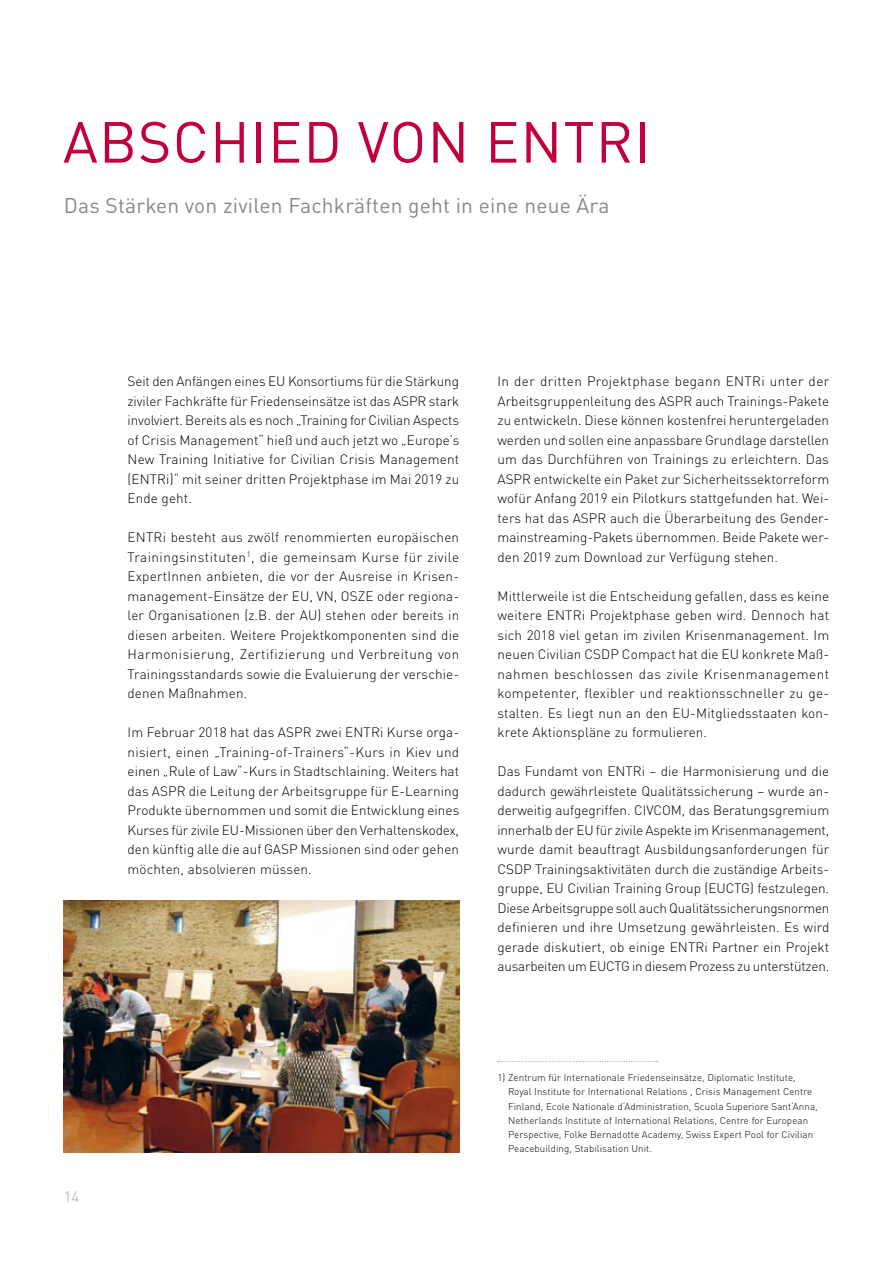
<style>
.page{position:relative;width:893px;height:1263px;background:#fff}
.page>*{position:absolute;margin:0;border:0;box-sizing:border-box;transform-origin:0 0}
.t1{font:57px "DIN Pro";letter-spacing:.02em;color:#c1003b}
.t2{font:21px "DIN Pro";letter-spacing:.01em;color:#87888a}
.t3{font:300 15px "DIN Pro";color:#a7a8aa}
.t4{font:300 13.5px/19.5px "DIN Pro";letter-spacing:.01em;color:#000;text-align:justify}
.t5{font:300 9.75px/14.2px "DIN Pro";letter-spacing:.01em;color:#000}
</style>
<div class="page">
<svg style="left:498px;top:1061px;width:160px;height:1px"></svg>
<img style="left:64px;top:900px;width:395px;height:252px">
<h1 class="t1" style="left:63px;top:97px;width:589px">ABSCHIED VON ENTRI</h1>
<h2 class="t2" style="left:64px;top:189px;width:547px">Das Stärken von zivilen Fachkräften geht in eine neue Ära</h2>
<p class="t3" style="left:64px;top:1185px;width:17px">14</p>
<p class="t4" style="left:128px;top:370px;width:333px">Seit den Anfängen eines EU Konsortiums für die Stärkung ziviler Fachkräfte für Friedenseinsätze ist das ASPR stark involviert. Bereits als es noch „Training for Civilian Aspects of Crisis Management“ hieß und auch jetzt wo „Europe’s New Training Initiative for Civilian Crisis Management (ENTRi)“ mit seiner dritten Projektphase im Mai 2019 zu Ende geht.</p>
<p class="t4" style="left:128px;top:526px;width:333px">ENTRi besteht aus zwölf renommierten europäischen Trainingsinstituten<sup>1</sup>, die gemeinsam Kurse für zivile ExpertInnen anbieten, die vor der Ausreise in Krisen&shy;management-Einsätze der EU, VN, OSZE oder regiona&shy;ler Organisationen (z.B. der AU) stehen oder bereits in diesen arbeiten. Weitere Projektkomponenten sind die Harmonisierung, Zertifizierung und Verbreitung von Trainingsstandards sowie die Evaluierung der verschie&shy;denen Maßnahmen.</p>
<p class="t4" style="left:128px;top:721px;width:333px">Im Februar 2018 hat das ASPR zwei ENTRi Kurse orga&shy;nisiert, einen „Training-of-Trainers“-Kurs in Kiev und einen „Rule of Law“-Kurs in Stadtschlaining. Weiters hat das ASPR die Leitung der Arbeitsgruppe für E-Learning Produkte übernommen und somit die Entwicklung eines Kurses für zivile EU-Missionen über den Verhaltenskodex, den künftig alle die auf GASP Missionen sind oder gehen möchten, absolvieren müssen.</p>
<p class="t4" style="left:497px;top:370px;width:333px">In der dritten Projektphase begann ENTRi unter der Arbeitsgruppenleitung des ASPR auch Trainings-Pakete zu entwickeln. Diese können kostenfrei heruntergeladen werden und sollen eine anpassbare Grundlage darstellen um das Durchführen von Trainings zu erleichtern. Das ASPR entwickelte ein Paket zur Sicherheitssektorreform wofür Anfang 2019 ein Pilotkurs stattgefunden hat. Wei&shy;ters hat das ASPR auch die Überarbeitung des Gender&shy;mainstreaming-Pakets übernommen. Beide Pakete wer&shy;den 2019 zum Download zur Verfügung stehen.</p>
<p class="t4" style="left:497px;top:585px;width:333px">Mittlerweile ist die Entscheidung gefallen, dass es keine weitere ENTRi Projektphase geben wird. Dennoch hat sich 2018 viel getan im zivilen Krisenmanagement. Im neuen Civilian CSDP Compact hat die EU konkrete Maß&shy;nahmen beschlossen das zivile Krisenmanagement kompetenter, flexibler und reaktionsschneller zu ge&shy;stalten. Es liegt nun an den EU-Mitgliedsstaaten kon&shy;krete Aktionspläne zu formulieren.</p>
<p class="t4" style="left:497px;top:760px;width:333px">Das Fundamt von ENTRi – die Harmonisierung und die dadurch gewährleistete Qualitätssicherung – wurde an&shy;derweitig aufgegriffen. CIVCOM, das Beratungsgremium innerhalb der EU für zivile Aspekte im Krisenmanagement, wurde damit beauftragt Ausbildungsanforderungen für CSDP Trainingsaktivitäten durch die zuständige Arbeits&shy;gruppe, EU Civilian Training Group (EUCTG) festzulegen.<br>Diese Arbeitsgruppe soll auch Qualitätssicherungsnormen definieren und ihre Umsetzung gewährleisten. Es wird gerade diskutiert, ob einige ENTRi Partner ein Projekt ausarbeiten um EUCTG in diesem Prozess zu unterstützen.</p>
<p class="t5" style="left:508px;top:1070px;width:311px;text-indent:-11px">1) Zentrum für Internationale Friedenseinsätze, Diplomatic Institute, Royal Institute for International Relations , Crisis Management Centre Finland, Ecole Nationale d‘Administration, Scuola Superiore Sant‘Anna, Netherlands Institute of International Relations, Centre for European Perspective, Folke Bernadotte Academy, Swiss Expert Pool for Civilian Peacebuilding, Stabilisation Unit.</p>
</div>
